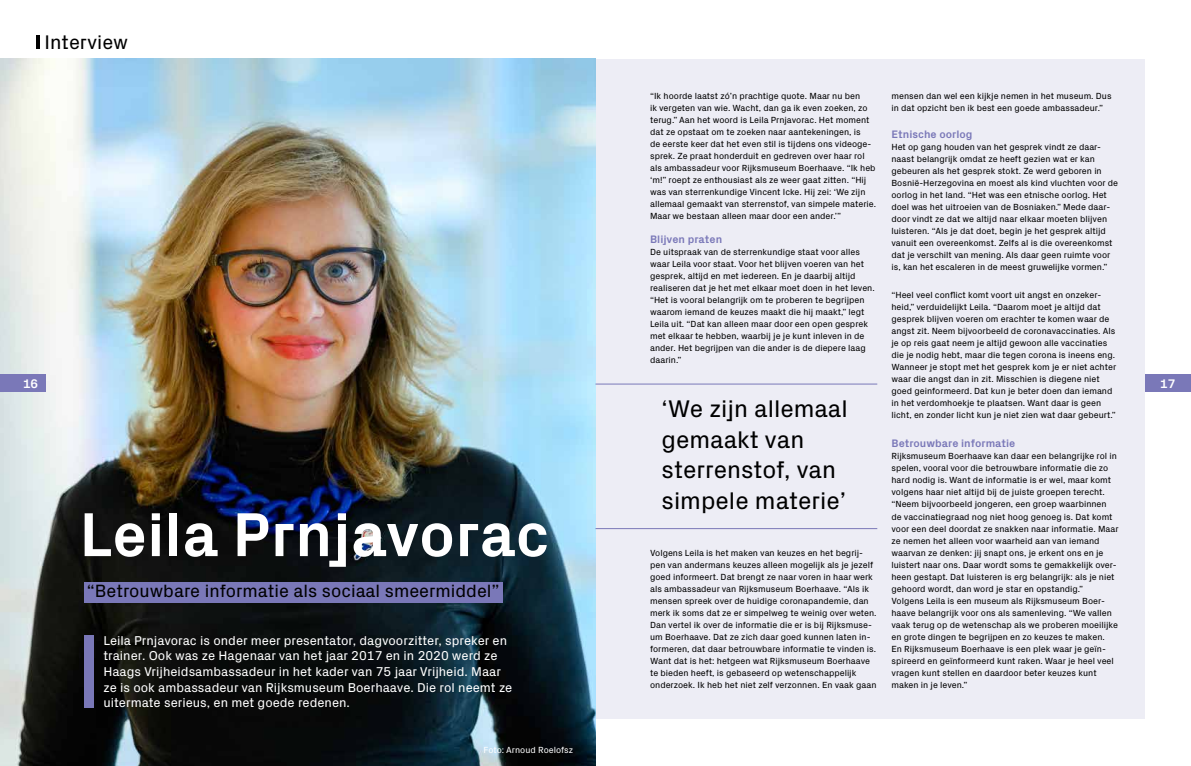
<style>
.page{position:relative;width:1191px;height:766px;background:#fff}
.page>*{position:absolute;margin:0;border:0;box-sizing:border-box;transform-origin:0 0}
.t1{font:700 62.9px "Px Grotesk";color:#fff}
.t2{font:24.4px/30.8px "Px Grotesk";color:#000}
.t3{font:20px "Px Grotesk";color:#000}
.t4{font:18px "Px Grotesk";color:#000}
.t5{font:13px/15.6px "Px Grotesk";color:#fff}
.t6{font:700 12.6px "Px Grotesk";color:#fff}
.t7{font:700 11px "Px Grotesk";color:#7a78b8}
.t8{font:9px/12px "Px Grotesk";color:#000}
.t9{font:9px "Px Grotesk";color:#fff}
</style>
<div class="page">
<div style="left:0;top:59px;width:1145px;height:659px;background:#ededf5"></div>
<img style="left:0;top:59px;width:595px;height:706px">
<div style="left:84px;top:582px;width:419px;height:21px;background:#7a78b8"></div>
<div style="left:84px;top:635px;width:9px;height:72px;background:#7a78b8"></div>
<div style="left:0;top:374px;width:46px;height:18px;background:#7a78b8"></div>
<div style="left:1145px;top:374px;width:46px;height:18px;background:#7a78b8"></div>
<hr style="left:595px;top:383px;width:282px;height:1px;background:#7a78b8">
<hr style="left:595px;top:528px;width:282px;height:1px;background:#7a78b8">
<hr style="left:36px;top:35px;width:4px;height:13px;background:#000">
<h3 class="t3" style="left:45px;top:27px;width:85px">Interview</h3>
<p class="t8" style="left:650px;top:89px;width:228px">“Ik hoorde laatst zó’n prachtige quote. Maar nu ben<br>ik vergeten van wie. Wacht, dan ga ik even zoeken, zo terug.” Aan het woord is Leila Prnjavorac. Het moment dat ze opstaat om te zoeken naar aantekeningen, is<br>de eerste keer dat het even stil is tijdens ons videoge&shy;sprek. Ze praat honderduit en gedreven over haar rol als ambassadeur voor Rijksmuseum Boerhaave. “Ik heb ‘m!” roept ze enthousiast als ze weer gaat zitten. “Hij was van sterrenkundige Vincent Icke. Hij zei: ‘We zijn allemaal gemaakt van sterrenstof, van simpele materie.<br>Maar we bestaan alleen maar door een ander.’”</p>
<p class="t7" style="left:650px;top:231px;width:74px">Blijven praten</p>
<p class="t8" style="left:650px;top:245px;width:226px">De uitspraak van de sterrenkundige staat voor alles waar Leila voor staat. Voor het blijven voeren van het gesprek, altijd en met iedereen. En je daarbij altijd realiseren dat je het met elkaar moet doen in het leven. “Het is vooral belangrijk om te proberen te begrijpen waarom iemand de keuzes maakt die hij maakt,” legt Leila uit. “Dat kan alleen maar door een open gesprek met elkaar te hebben, waarbij je je kunt inleven in de ander. Het begrijpen van die ander is de diepere laag daarin.”</p>
<p class="t8" style="left:891px;top:89px;width:222px">mensen dan wel een kijkje nemen in het museum. Dus in dat opzicht ben ik best een goede ambassadeur.”</p>
<p class="t7" style="left:891px;top:126px;width:83px">Etnische oorlog</p>
<p class="t8" style="left:891px;top:140px;width:228px">Het op gang houden van het gesprek vindt ze daar&shy;naast belangrijk omdat ze heeft gezien wat er kan gebeuren als het gesprek stokt. Ze werd geboren in Bosnië-Herzegovina en moest als kind vluchten voor de oorlog in het land. “Het was een etnische oorlog. Het doel was het uitroeien van de Bosniaken.” Mede daar&shy;door vindt ze dat we altijd naar elkaar moeten blijven luisteren. “Als je dat doet, begin je het gesprek altijd vanuit een overeenkomst. Zelfs al is die overeenkomst dat je verschilt van mening. Als daar geen ruimte voor is, kan het escaleren in de meest gruwelijke vormen.”</p>
<p class="t8" style="left:891px;top:288px;width:226px">“Heel veel conflict komt voort uit angst en onzeker&shy;heid,” verduidelijkt Leila. “Daarom moet je altijd dat gesprek blijven voeren om erachter te komen waar de angst zit. Neem bijvoorbeeld de coronavaccinaties. Als je op reis gaat neem je altijd gewoon alle vaccinaties die je nodig hebt, maar die tegen corona is ineens eng.<br>Wanneer je stopt met het gesprek kom je er niet achter waar die angst dan in zit. Misschien is diegene niet goed geinformeerd. Dat kun je beter doen dan iemand in het verdomhoekje te plaatsen. Want daar is geen licht, en zonder licht kun je niet zien wat daar gebeurt.”</p>
<p class="t7" style="left:891px;top:435px;width:125px">Betrouwbare informatie</p>
<p class="t8" style="left:891px;top:449px;width:229px">Rijksmuseum Boerhaave kan daar een belangrijke rol in spelen, vooral voor die betrouwbare informatie die zo hard nodig is. Want de informatie is er wel, maar komt volgens haar niet altijd bij de juiste groepen terecht. “Neem bijvoorbeeld jongeren, een groep waarbinnen de vaccinatiegraad nog niet hoog genoeg is. Dat komt voor een deel doordat ze snakken naar informatie. Maar ze nemen het alleen voor waarheid aan van iemand waarvan ze denken: jij snapt ons, je erkent ons en je luistert naar ons. Daar wordt soms te gemakkelijk over&shy;heen gestapt. Dat luisteren is erg belangrijk: als je niet gehoord wordt, dan word je star en opstandig.”<br>Volgens Leila is een museum als Rijksmuseum Boer&shy;haave belangrijk voor ons als samenleving. “We vallen vaak terug op de wetenschap als we proberen moeilijke en grote dingen te begrijpen en zo keuzes te maken.<br>En Rijksmuseum Boerhaave is een plek waar je geïn&shy;spireerd en geïnformeerd kunt raken. Waar je heel veel vragen kunt stellen en daardoor beter keuzes kunt maken in je leven.”</p>
<h3 class="t6" style="left:23px;top:374px;width:17px">16</h3>
<h3 class="t6" style="left:1160px;top:374px;width:17px">17</h3>
<h2 class="t2" style="left:661px;top:391px;width:188px">‘We zijn allemaal gemaakt van sterrenstof, van simpele materie’</h2>
<h1 class="t1" style="left:79px;top:489px;width:472px">Leila Prnjavorac</h1>
<h3 class="t4" style="left:87px;top:577px;width:414px">“Betrouwbare informatie als sociaal smeermiddel”</h3>
<p class="t5" style="left:103px;top:631px;width:410px">Leila Prnjavorac is onder meer presentator, dagvoorzitter, spreker en trainer. Ook was ze Hagenaar van het jaar 2017 en in 2020 werd ze Haags Vrijheidsambassadeur in het kader van 75 jaar Vrijheid. Maar ze is ook ambassadeur van Rijksmuseum Boerhaave. Die rol neemt ze uitermate serieus, en met goede redenen.</p>
<p class="t8" style="left:650px;top:545px;width:228px">Volgens Leila is het maken van keuzes en het begrij&shy;pen van andermans keuzes alleen mogelijk als je jezelf goed informeert. Dat brengt ze naar voren in haar werk als ambassadeur van Rijksmuseum Boerhaave. “Als ik mensen spreek over de huidige coronapandemie, dan merk ik soms dat ze er simpelweg te weinig over weten.<br>Dan vertel ik over de informatie die er is bij Rijksmuse&shy;um Boerhaave. Dat ze zich daar goed kunnen laten in&shy;formeren, dat daar betrouwbare informatie te vinden is.<br>Want dat is het: hetgeen wat Rijksmuseum Boerhaave te bieden heeft, is gebaseerd op wetenschappelijk onderzoek. Ik heb het niet zelf verzonnen. En vaak gaan</p>
<p class="t9" style="left:483px;top:742px;width:91px">Foto: Arnoud Roelofsz</p>
</div>
